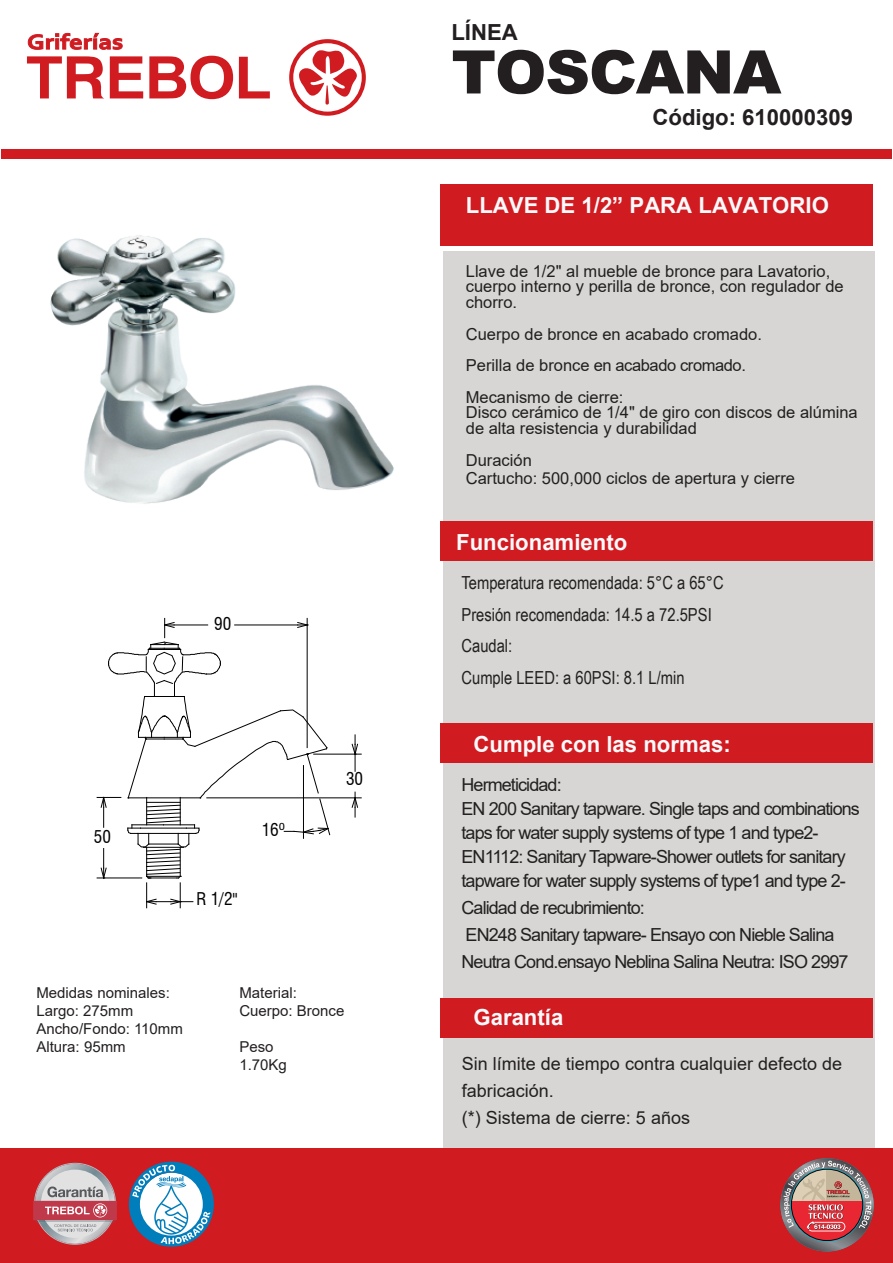
<style>
.page{position:relative;width:893px;height:1263px;background:#fff}
.page>*{position:absolute;margin:0;border:0;box-sizing:border-box;transform-origin:0 0}
.t1{font:900 60px "Arial";letter-spacing:-.02em;color:#231f20}
.t2{font:700 22.2px "Arial";color:#fefafb}
.t3{font:700 22.2px "Arial";color:#231f20}
.t4{font:18px/24px "Arial";letter-spacing:-.05em;color:#231f20}
.t5{font:18px/31.5px "Arial Narrow";color:#231f20}
.t6{font:18px/27px "Arial";color:#231f20}
.t7{font:condensed 17.1px "Swiss 721 BT";color:#000001}
.t8{font:16.5px/15.8px "Arial";color:#231f20}
.t9{font:15px/18px "Arial";color:#231f20}
</style>
<div class="page">
<div style="left:443px;top:251px;width:431px;height:905px;background:#d7d6d4"></div>
<div style="left:1px;top:149px;width:890px;height:10px;background:#d01b21"></div>
<div style="left:0;top:1148px;width:893px;height:115px;background:#d01b21"></div>
<svg style="left:239px;top:57px;width:31px;height:41px"></svg>
<svg style="left:110px;top:56px;width:33px;height:42px"></svg>
<svg style="left:27px;top:56px;width:77px;height:42px"></svg>
<svg style="left:149px;top:56px;width:84px;height:43px"></svg>
<svg style="left:289px;top:39px;width:77px;height:77px"></svg>
<div style="left:440px;top:998px;width:432px;height:39px;background:#d01b21"></div>
<div style="left:440px;top:184px;width:432px;height:62px;background:#d01b21"></div>
<div style="left:440px;top:723px;width:432px;height:39px;background:#d01b21"></div>
<div style="left:440px;top:521px;width:432px;height:39px;background:#d01b21"></div>
<svg style="left:780px;top:1158px;width:94px;height:93px"></svg>
<div style="left:791px;top:1169px;width:72px;height:72px;border:1px solid #0c090d;border-radius:50%"></div>
<svg style="left:28px;top:33px;width:95px;height:17px"></svg>
<svg style="left:33px;top:1163px;width:84px;height:82px"></svg>
<svg style="left:129px;top:1161px;width:85px;height:86px"></svg>
<hr style="left:207px;top:798px;width:154px;height:1px;background:#000001">
<hr style="left:314px;top:754px;width:47px;height:1px;background:#000001">
<svg style="left:351px;top:792px;width:7px;height:25px"></svg>
<svg style="left:351px;top:735px;width:7px;height:36px"></svg>
<svg style="left:97px;top:618px;width:233px;height:290px"></svg>
<img style="left:50px;top:235px;width:344px;height:269px">
<p class="t7" style="left:94px;top:827px;width:19px">50</p>
<p class="t7" style="left:214px;top:614px;width:19px">90</p>
<p class="t7" style="left:197px;top:888px;width:43px">R 1/2"</p>
<p class="t7" style="left:262px;top:820px;width:25px">16º</p>
<p class="t7" style="left:346px;top:768px;width:19px">30</p>
<p class="t9" style="left:36px;top:984px;width:148px">Medidas nominales:<br>Largo: 275mm<br>Ancho/Fondo: 110mm<br>Altura: 95mm</p>
<p class="t9" style="left:239px;top:984px;width:107px">Material:<br>Cuerpo: Bronce</p>
<p class="t9" style="left:239px;top:1038px;width:49px">Peso<br>1.70Kg</p>
<p class="t3" style="left:451px;top:16px;width:68px">LÍNEA</p>
<h1 class="t1" style="left:451px;top:28px;width:331px">TOSCANA</h1>
<p class="t3" style="left:652px;top:101px;width:202px">Código: 610000309</p>
<p class="t2" style="left:466px;top:189px;width:365px">LLAVE DE 1/2” PARA LAVATORIO</p>
<p class="t8" style="left:466px;top:263px;width:379px">Llave de 1/2" al mueble de bronce para Lavatorio, cuerpo interno y perilla de bronce, con regulador de chorro.</p>
<p class="t8" style="left:466px;top:318px;width:298px;line-height:31.5px">Cuerpo de bronce en acabado cromado.<br>Perilla de bronce en acabado cromado.<br>Mecanismo de cierre:</p>
<p class="t8" style="left:466px;top:404px;width:393px">Disco cerámico de 1/4" de giro con discos de alúmina de alta resistencia y durabilidad</p>
<p class="t8" style="left:466px;top:451px;width:331px;line-height:18px">Duración<br>Cartucho: 500,000 ciclos de apertura y cierre</p>
<p class="t2" style="left:456px;top:526px;width:173px">Funcionamiento</p>
<p class="t5" style="left:461px;top:567px;width:264px">Temperatura recomendada: 5°C a 65°C<br>Presión recomendada: 14.5 a 72.5PSI<br>Caudal:<br>Cumple LEED: a 60PSI: 8.1 L/min</p>
<p class="t2" style="left:473px;top:728px;width:259px">Cumple con las normas:</p>
<p class="t4" style="left:461px;top:773px;width:400px">Hermeticidad:<br>EN 200 Sanitary tapware. Single taps and combinations taps for water supply systems of type 1 and type2- EN1112: Sanitary Tapware-Shower outlets for sanitary tapware for water supply systems of type1 and type 2-</p>
<p class="t4" style="left:461px;top:894px;width:389px;line-height:27px">Calidad de recubrimiento:<br>EN248 Sanitary tapware- Ensayo con Nieble Salina<br>Neutra Cond.ensayo Neblina Salina Neutra: ISO 2997</p>
<p class="t2" style="left:473px;top:1002px;width:91px">Garantía</p>
<p class="t6" style="left:462px;top:1050px;width:382px">Sin límite de tiempo contra cualquier defecto de fabricación.<br>(*) Sistema de cierre: 5 años</p>
</div>
